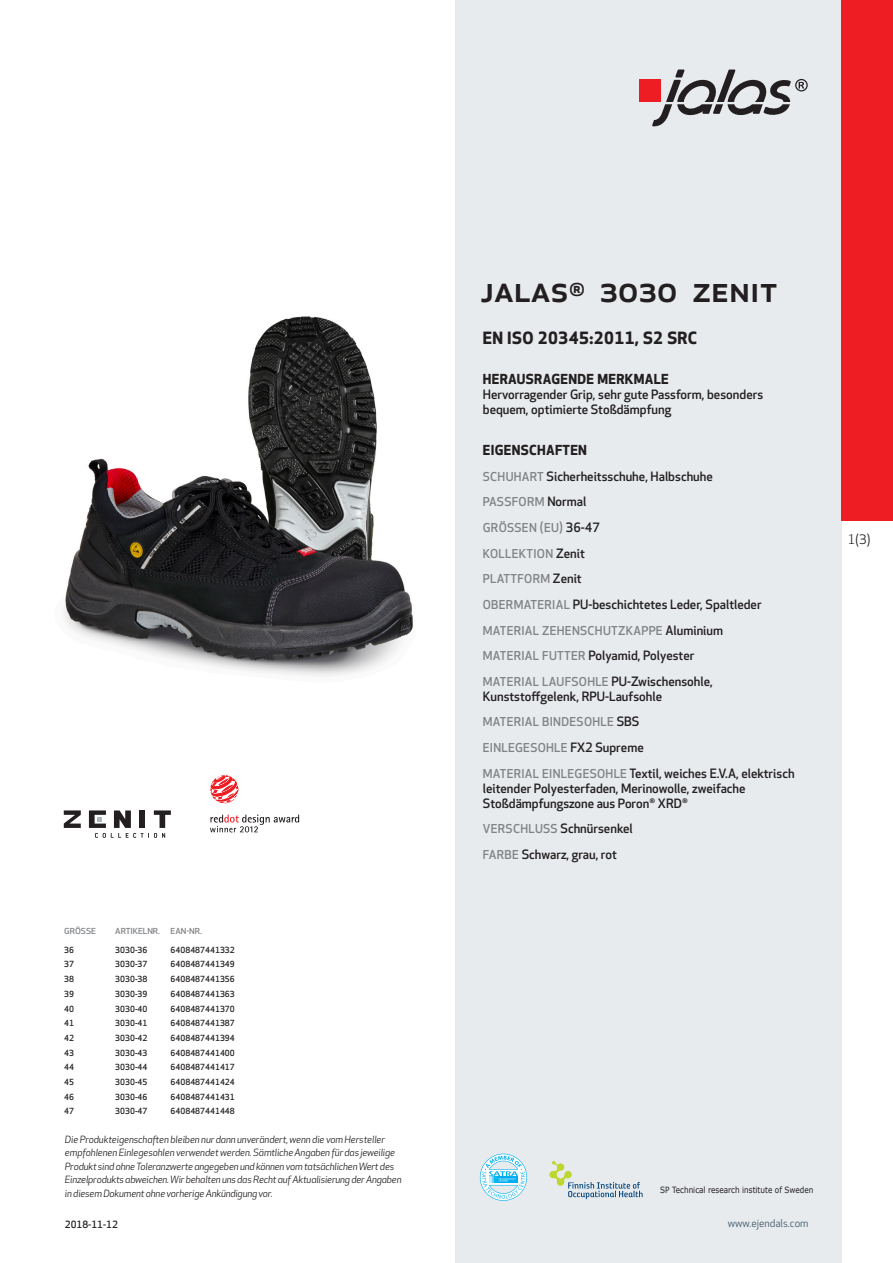
<style>
.page{position:relative;width:893px;height:1263px;background:#fff}
.page>*{position:absolute;margin:0;border:0;box-sizing:border-box;transform-origin:0 0}
.prodname{font:500 36px "Apex New";color:#231f20}
.Funktion_body{font:700 16.5px "Apex New";letter-spacing:.025em;color:#231f20}
.Funktion_body-2{font:700 13.5px "Apex New";letter-spacing:.025em;color:#231f20}
.t1{font:12.75px "Apex New";color:#231f20}
.Funktion_body-3{font:500 12.6px/15px "Apex New";color:#231f20}
.Funktion_body-4{font:500 12px "Apex New";letter-spacing:.025em;color:#808285}
.t2{font:10.5px "Apex New";color:#405968}
.t3{font:italic 9.75px/13.5px "Apex New";letter-spacing:-.015em;color:#231f20}
.Sidfot_datum{font:500 9.75px "Apex New";color:#231f20}
.t4{font:8.55px "Verdana";color:#231f20;scale:.85 1}
.ArticleTable_body{font:500 8.25px "Apex New";color:#231f20}
.ArticeTable_header{font:500 8.1px "Apex New";color:#808285;scale:1.06 1}
.s1{font-size:12px;color:#808285}
.s2{font-size:12.6px;color:#231f20}
</style>
<div class="page">
<div style="left:455px;top:0;width:387px;height:1263px;background:#e8ebee"></div>
<svg style="left:549px;top:1161px;width:94px;height:38px"></svg>
<svg style="left:480px;top:1154px;width:47px;height:47px"></svg>
<div style="left:639px;top:80px;width:22px;height:22px;background:#ee1d23"></div>
<svg style="left:652px;top:70px;width:156px;height:56px"></svg>
<div style="left:842px;top:0;width:51px;height:520px;background:#ee1d23"></div>
<img style="left:64px;top:317px;width:350px;height:359px">
<svg style="left:64px;top:810px;width:17px;height:18px"></svg>
<svg style="left:89px;top:810px;width:82px;height:28px"></svg>
<svg style="left:210px;top:815px;width:89px;height:17px"></svg>
<svg style="left:210px;top:775px;width:29px;height:28px"></svg>
<p class="ArticeTable_header" style="left:64px;top:925px;width:31px">GRÖSSE</p>
<p class="ArticeTable_header" style="left:115px;top:925px;width:44px">ARTIKELNR.</p>
<p class="ArticeTable_header" style="left:171px;top:925px;width:31px">EAN-NR.</p>
<p class="ArticleTable_body" style="left:64px;top:944px;width:11px">36</p>
<p class="ArticleTable_body" style="left:115px;top:944px;width:34px">3030-36</p>
<p class="ArticleTable_body" style="left:171px;top:944px;width:66px">6408487441332</p>
<p class="ArticleTable_body" style="left:64px;top:959px;width:11px">37</p>
<p class="ArticleTable_body" style="left:115px;top:959px;width:34px">3030-37</p>
<p class="ArticleTable_body" style="left:171px;top:959px;width:66px">6408487441349</p>
<p class="ArticleTable_body" style="left:64px;top:973px;width:11px">38</p>
<p class="ArticleTable_body" style="left:115px;top:973px;width:34px">3030-38</p>
<p class="ArticleTable_body" style="left:171px;top:973px;width:66px">6408487441356</p>
<p class="ArticleTable_body" style="left:64px;top:988px;width:11px">39</p>
<p class="ArticleTable_body" style="left:115px;top:988px;width:34px">3030-39</p>
<p class="ArticleTable_body" style="left:171px;top:988px;width:66px">6408487441363</p>
<p class="ArticleTable_body" style="left:64px;top:1003px;width:11px">40</p>
<p class="ArticleTable_body" style="left:115px;top:1003px;width:34px">3030-40</p>
<p class="ArticleTable_body" style="left:171px;top:1003px;width:66px">6408487441370</p>
<p class="ArticleTable_body" style="left:64px;top:1018px;width:11px">41</p>
<p class="ArticleTable_body" style="left:115px;top:1018px;width:34px">3030-41</p>
<p class="ArticleTable_body" style="left:171px;top:1018px;width:66px">6408487441387</p>
<p class="ArticleTable_body" style="left:64px;top:1032px;width:11px">42</p>
<p class="ArticleTable_body" style="left:115px;top:1032px;width:34px">3030-42</p>
<p class="ArticleTable_body" style="left:171px;top:1032px;width:66px">6408487441394</p>
<p class="ArticleTable_body" style="left:64px;top:1047px;width:11px">43</p>
<p class="ArticleTable_body" style="left:115px;top:1047px;width:34px">3030-43</p>
<p class="ArticleTable_body" style="left:171px;top:1047px;width:66px">6408487441400</p>
<p class="ArticleTable_body" style="left:64px;top:1062px;width:11px">44</p>
<p class="ArticleTable_body" style="left:115px;top:1062px;width:34px">3030-44</p>
<p class="ArticleTable_body" style="left:171px;top:1062px;width:66px">6408487441417</p>
<p class="ArticleTable_body" style="left:64px;top:1076px;width:11px">45</p>
<p class="ArticleTable_body" style="left:115px;top:1076px;width:34px">3030-45</p>
<p class="ArticleTable_body" style="left:171px;top:1076px;width:66px">6408487441424</p>
<p class="ArticleTable_body" style="left:64px;top:1091px;width:11px">46</p>
<p class="ArticleTable_body" style="left:115px;top:1091px;width:34px">3030-46</p>
<p class="ArticleTable_body" style="left:171px;top:1091px;width:66px">6408487441431</p>
<p class="ArticleTable_body" style="left:64px;top:1106px;width:11px">47</p>
<p class="ArticleTable_body" style="left:115px;top:1106px;width:34px">3030-47</p>
<p class="ArticleTable_body" style="left:171px;top:1106px;width:66px">6408487441448</p>
<p class="t3" style="left:65px;top:1132px;width:338px">Die Produkteigenschaften bleiben nur dann unverändert, wenn die vom Hersteller empfohlenen Einlegesohlen verwendet werden. Sämtliche Angaben für das jeweilige Produkt sind ohne Toleranzwerte angegeben und können vom tatsächlichen Wert des Einzelprodukts abweichen. Wir behalten uns das Recht auf Aktualisierung der Angaben in diesem Dokument ohne vorherige Ankündigung vor.</p>
<p class="Sidfot_datum" style="left:65px;top:1218px;width:54px">2018-11-12</p>
<p class="prodname" style="left:480px;top:265px;width:299px">JALAS<sup>®</sup> 3030 Zenit</p>
<p class="Funktion_body" style="left:483px;top:326px;width:216px">EN ISO 20345:2011, S2 SRC</p>
<p class="Funktion_body-2" style="left:483px;top:370px;width:187px">HERAUSRAGENDE MERKMALE</p>
<p class="Funktion_body-3" style="left:483px;top:387px;width:282px">Hervorragender Grip, sehr gute Passform, besonders bequem, optimierte Stoßdämpfung</p>
<p class="Funktion_body-2" style="left:483px;top:440px;width:106px">EIGENSCHAFTEN</p>
<p class="Funktion_body-3" style="left:483px;top:468px;width:232px"><span class="s1">SCHUHART</span> Sicherheitsschuhe, Halbschuhe</p>
<p class="Funktion_body-4" style="left:483px;top:494px;width:105px">PASSFORM <span class="s2">Normal</span></p>
<p class="Funktion_body-4" style="left:483px;top:520px;width:119px">GRÖSSEN (EU) <span class="s2">36-47</span></p>
<p class="Funktion_body-4" style="left:483px;top:545px;width:103px">KOLLEKTION <span class="s2">Zenit</span></p>
<p class="Funktion_body-4" style="left:483px;top:571px;width:100px">PLATTFORM <span class="s2">Zenit</span></p>
<p class="Funktion_body-3" style="left:483px;top:597px;width:280px"><span class="s1">OBERMATERIAL</span> PU-beschichtetes Leder, Spaltleder</p>
<p class="Funktion_body-4" style="left:483px;top:622px;width:242px">MATERIAL ZEHENSCHUTZKAPPE <span class="s2">Aluminium</span></p>
<p class="Funktion_body-3" style="left:483px;top:648px;width:213px"><span class="s1">MATERIAL FUTTER</span> Polyamid, Polyester</p>
<p class="Funktion_body-4" style="left:483px;top:673px;width:232px">MATERIAL LAUFSOHLE <span class="s2">PU-Zwischensohle,</span></p>
<p class="Funktion_body-3" style="left:483px;top:688px;width:181px">Kunststoffgelenk, RPU-Laufsohle</p>
<p class="Funktion_body-4" style="left:483px;top:714px;width:158px">MATERIAL BINDESOHLE <span class="s2">SBS</span></p>
<p class="Funktion_body-4" style="left:483px;top:740px;width:162px">EINLEGESOHLE <span class="s2">FX2 Supreme</span></p>
<p class="Funktion_body-3" style="left:483px;top:765px;width:313px"><span class="s1">MATERIAL EINLEGESOHLE</span> Textil, weiches E.V.A, elektrisch leitender Polyesterfaden, Merinowolle, zweifache<br>Stoßdämpfungszone aus Poron<sup>®</sup> XRD<sup>®</sup></p>
<p class="Funktion_body-3" style="left:483px;top:821px;width:152px"><span class="s1">VERSCHLUSS</span> Schnürsenkel</p>
<p class="Funktion_body-3" style="left:483px;top:847px;width:136px"><span class="s1">FARBE</span> Schwarz, grau, rot</p>
<p class="t1" style="left:848px;top:531px;width:24px">1(3)</p>
<p class="t4" style="left:660px;top:1184px;width:182px">SP Technical research institute of Sweden</p>
<p class="t2" style="left:728px;top:1217px;width:82px">www.ejendals.com</p>
</div>
